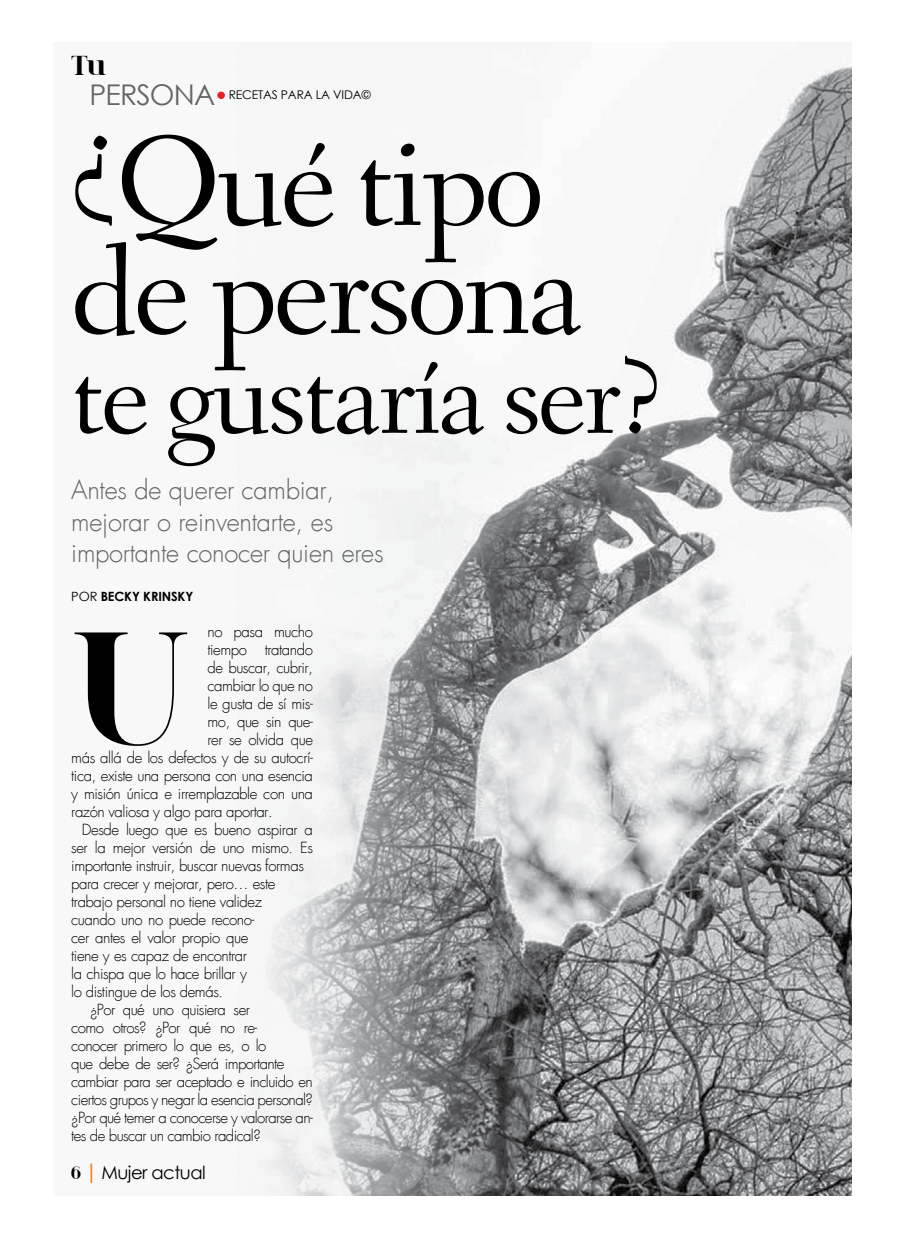
<style>
.page{position:relative;width:915px;height:1234px;background:#fff}
.page>*{position:absolute;margin:0;border:0;box-sizing:border-box;transform-origin:0 0}
.t1{font:700 169.5px "spinwerad";color:#000}
.t2{font:133.5px/108px "Fanwood";letter-spacing:-.03em;color:#000}
.t3{font:115.5px "Fanwood";letter-spacing:-.03em;color:#000}
.t4{font:28.5px "Century Gothic";letter-spacing:-.03em;color:#636466}
.t5{font:700 28.5px "spinwerad";color:#000}
.t6{font:300 25.5px/31.5px "Futura";letter-spacing:-.01em;color:#636466}
.t7{font:18px "Century Gothic";letter-spacing:-.03em;color:#000}
.t8{font:300 15px "Futura";letter-spacing:-.03em;color:#000}
.t9{font:700 12.75px "Century Gothic";letter-spacing:-.01em;color:#000}
.t10{font:12px "Century Gothic";letter-spacing:-.01em;color:#000}
.s1{color:#ed1d24}
.s2{font-weight:400}
.s3{font-family:"spinwerad";font-weight:700}
.s4{font-weight:700;font-size:21px;color:#f58220}
</style>
<div class="page">
<img style="left:238px;top:43px;width:612px;height:1152px">
<h3 class="t5" style="left:71px;top:45px;width:37px">Tu</h3>
<h3 class="t4" style="left:89px;top:75px;width:127px">PERSONA</h3>
<p class="t10" style="left:217px;top:86px;width:155px"><span class="s1">●</span> RECETAS PARA LA VIDA©</p>
<h2 class="t2" style="left:71px;top:137px;width:513px">¿Qué tipo de persona</h2>
<h3 class="t3" style="left:71px;top:329px;width:590px">te gustaría ser?</h3>
<h3 class="t6" style="left:71px;top:474px;width:314px">Antes de querer cambiar, mejorar o reinventarte, es importante conocer quien eres</h3>
<p class="t9" style="left:71px;top:586px;width:123px"><span class="s2">POR</span> BECKY KRINSKY</p>
<h1 class="t1" style="left:71px;top:568px;width:121px">U</h1>
<p class="t8" style="left:207px;top:622px;width:107px">no pasa mucho</p>
<p class="t8" style="left:207px;top:640px;width:107px">tiempo tratando</p>
<p class="t8" style="left:207px;top:658px;width:107px">de buscar, cubrir,</p>
<p class="t8" style="left:207px;top:676px;width:107px">cambiar lo que no</p>
<p class="t8" style="left:207px;top:694px;width:107px">le gusta de sí mis-</p>
<p class="t8" style="left:207px;top:712px;width:107px">mo, que sin que-</p>
<p class="t8" style="left:207px;top:730px;width:107px">rer se olvida que</p>
<p class="t8" style="left:71px;top:748px;width:243px">más allá de los defectos y de su autocrí-</p>
<p class="t8" style="left:71px;top:766px;width:243px">tica, existe una persona con una esencia</p>
<p class="t8" style="left:71px;top:784px;width:243px">y misión única e irremplazable con una</p>
<p class="t8" style="left:71px;top:802px;width:203px">razón valiosa y algo para aportar.</p>
<p class="t8" style="left:82px;top:820px;width:232px">Desde luego que es bueno aspirar a</p>
<p class="t8" style="left:71px;top:838px;width:243px">ser la mejor versión de uno mismo. Es</p>
<p class="t8" style="left:71px;top:856px;width:234px">importante instruir, buscar nuevas formas</p>
<p class="t8" style="left:71px;top:874px;width:205px">para crecer y mejorar, pero… este</p>
<p class="t8" style="left:71px;top:892px;width:192px">trabajo personal no tiene validez</p>
<p class="t8" style="left:71px;top:910px;width:184px">cuando uno no puede recono-</p>
<p class="t8" style="left:71px;top:928px;width:178px">cer antes el valor propio que</p>
<p class="t8" style="left:71px;top:946px;width:177px">tiene y es capaz de encontrar</p>
<p class="t8" style="left:71px;top:964px;width:177px">la chispa que lo hace brillar y</p>
<p class="t8" style="left:71px;top:982px;width:153px">lo distingue de los demás.</p>
<p class="t8" style="left:90px;top:1000px;width:161px">¿Por qué uno quisiera ser</p>
<p class="t8" style="left:71px;top:1018px;width:187px">como otros? ¿Por qué no re-</p>
<p class="t8" style="left:71px;top:1036px;width:196px">conocer primero lo que es, o lo</p>
<p class="t8" style="left:71px;top:1054px;width:215px">que debe de ser? ¿Será importante</p>
<p class="t8" style="left:71px;top:1072px;width:243px">cambiar para ser aceptado e incluido en</p>
<p class="t8" style="left:71px;top:1090px;width:243px">ciertos grupos y negar la esencia personal?</p>
<p class="t8" style="left:71px;top:1108px;width:243px">¿Por qué temer a conocerse y valorarse an-</p>
<p class="t8" style="left:71px;top:1126px;width:191px">tes de buscar un cambio radical?</p>
<p class="t7" style="left:71px;top:1159px;width:136px"><span class="s3">6</span> <span class="s4">|</span> Mujer actual</p>
</div>
